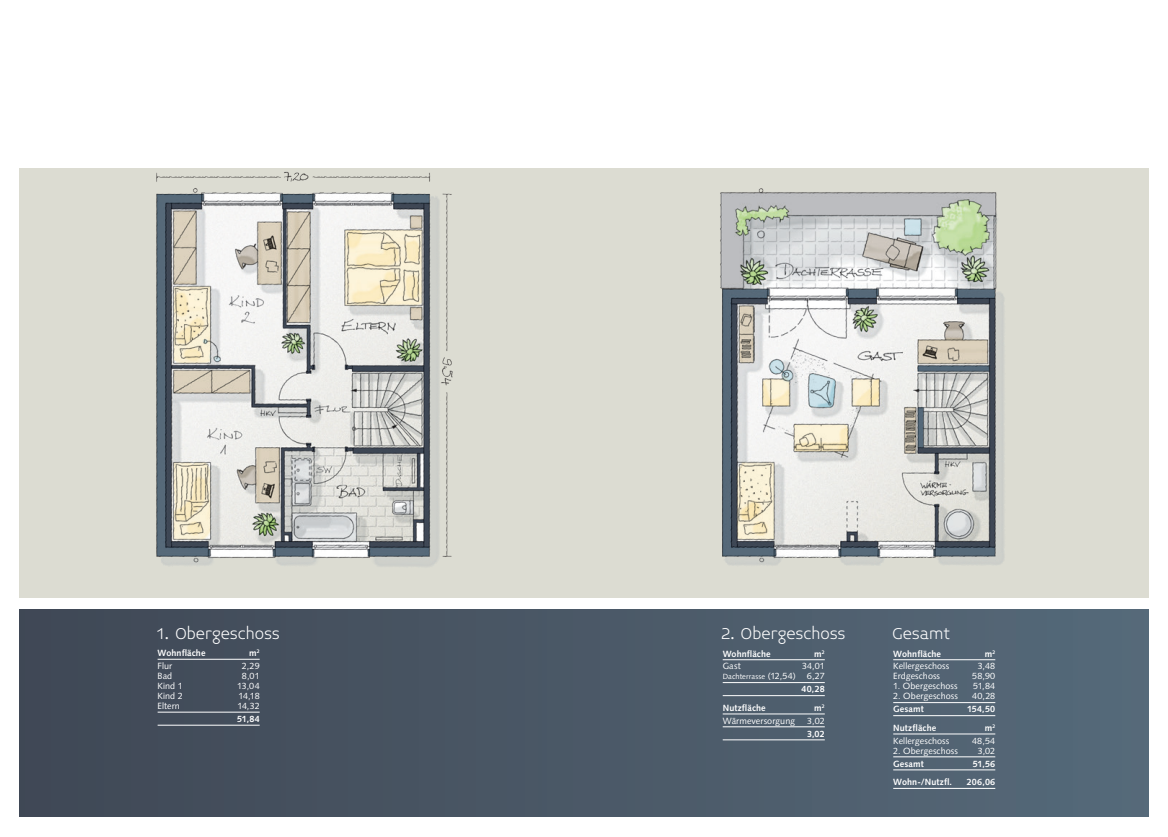
<style>
.page{position:relative;width:1168px;height:837px;background:#fff}
.page>*{position:absolute;margin:0;border:0;box-sizing:border-box;transform-origin:0 0}
.t1{font:300 18px "Midiet Sans";letter-spacing:-.01em;color:#fff}
.t2{font:9px "Syntax LT Std";letter-spacing:.005em;color:#fff}
.t3{font:700 9px "Syntax LT Std";letter-spacing:.01em;color:#fff}
.t4{font:7.5px "Syntax LT Std";letter-spacing:.015em;color:#fff}
.s1{font-size:9px}
</style>
<div class="page">
<div style="left:20px;top:609px;width:1128px;height:207px;background:linear-gradient(to right,#404855,#566a7a)"></div>
<div style="left:20px;top:168px;width:564px;height:429px;background:#dcdcd2"></div>
<div style="left:584px;top:168px;width:564px;height:429px;background:#dcdcd2"></div>
<hr style="left:158px;top:658px;width:102px;height:1px;background:#fff">
<hr style="left:158px;top:711px;width:102px;height:1px;background:#fff">
<hr style="left:158px;top:724px;width:102px;height:1px;background:#fff">
<hr style="left:723px;top:659px;width:102px;height:1px;background:#fff">
<hr style="left:723px;top:682px;width:102px;height:1px;background:#fff">
<hr style="left:723px;top:694px;width:102px;height:1px;background:#fff">
<hr style="left:723px;top:713px;width:102px;height:1px;background:#fff">
<hr style="left:723px;top:726px;width:102px;height:1px;background:#fff">
<hr style="left:723px;top:739px;width:102px;height:1px;background:#fff">
<hr style="left:893px;top:659px;width:102px;height:1px;background:#fff">
<hr style="left:893px;top:702px;width:102px;height:1px;background:#fff">
<hr style="left:893px;top:714px;width:102px;height:1px;background:#fff">
<hr style="left:893px;top:733px;width:102px;height:1px;background:#fff">
<hr style="left:893px;top:756px;width:102px;height:1px;background:#fff">
<hr style="left:893px;top:769px;width:102px;height:1px;background:#fff">
<hr style="left:893px;top:787px;width:102px;height:1px;background:#fff">
<img style="left:156px;top:171px;width:297px;height:396px">
<img style="left:712px;top:188px;width:306px;height:410px">
<h1 class="t1" style="left:156px;top:622px;width:125px">1. Obergeschoss</h1>
<h1 class="t1" style="left:721px;top:622px;width:126px">2. Obergeschoss</h1>
<h1 class="t1" style="left:892px;top:622px;width:59px">Gesamt</h1>
<p class="t3" style="left:158px;top:647px;width:49px">Wohnfläche</p>
<p class="t3" style="left:249px;top:647px;width:12px">m<sup>2</sup></p>
<p class="t2" style="left:158px;top:660px;width:16px">Flur</p>
<p class="t2" style="left:242px;top:660px;width:19px">2,29</p>
<p class="t2" style="left:158px;top:670px;width:16px">Bad</p>
<p class="t2" style="left:242px;top:670px;width:19px">8,01</p>
<p class="t2" style="left:158px;top:680px;width:27px">Kind 1</p>
<p class="t2" style="left:237px;top:680px;width:24px">13,04</p>
<p class="t2" style="left:158px;top:690px;width:27px">Kind 2</p>
<p class="t2" style="left:238px;top:690px;width:23px">14,18</p>
<p class="t2" style="left:158px;top:700px;width:24px">Eltern</p>
<p class="t2" style="left:237px;top:700px;width:24px">14,32</p>
<p class="t3" style="left:237px;top:713px;width:24px">51,84</p>
<p class="t3" style="left:723px;top:648px;width:49px">Wohnfläche</p>
<p class="t3" style="left:814px;top:648px;width:12px">m<sup>2</sup></p>
<p class="t2" style="left:723px;top:660px;width:20px">Gast</p>
<p class="t2" style="left:802px;top:660px;width:24px">34,01</p>
<p class="t4" style="left:723px;top:672px;width:74px">Dachterrasse <span class="s1">(12,54)</span></p>
<p class="t2" style="left:807px;top:670px;width:19px">6,27</p>
<p class="t3" style="left:801px;top:683px;width:25px">40,28</p>
<p class="t3" style="left:723px;top:702px;width:45px">Nutzfläche</p>
<p class="t3" style="left:814px;top:702px;width:12px">m<sup>2</sup></p>
<p class="t2" style="left:723px;top:715px;width:74px">Wärmeversorgung</p>
<p class="t2" style="left:807px;top:715px;width:19px">3,02</p>
<p class="t3" style="left:807px;top:728px;width:19px">3,02</p>
<p class="t3" style="left:893px;top:648px;width:49px">Wohnfläche</p>
<p class="t3" style="left:985px;top:648px;width:12px">m<sup>2</sup></p>
<p class="t2" style="left:893px;top:660px;width:58px">Kellergeschoss</p>
<p class="t2" style="left:978px;top:660px;width:19px">3,48</p>
<p class="t2" style="left:893px;top:670px;width:48px">Erdgeschoss</p>
<p class="t2" style="left:972px;top:670px;width:25px">58,90</p>
<p class="t2" style="left:893px;top:680px;width:66px">1. Obergeschoss</p>
<p class="t2" style="left:973px;top:680px;width:24px">51,84</p>
<p class="t2" style="left:893px;top:690px;width:66px">2. Obergeschoss</p>
<p class="t2" style="left:972px;top:690px;width:24px">40,28</p>
<p class="t3" style="left:893px;top:703px;width:32px">Gesamt</p>
<p class="t3" style="left:967px;top:703px;width:30px">154,50</p>
<p class="t3" style="left:893px;top:722px;width:45px">Nutzfläche</p>
<p class="t3" style="left:985px;top:722px;width:12px">m<sup>2</sup></p>
<p class="t2" style="left:893px;top:735px;width:58px">Kellergeschoss</p>
<p class="t2" style="left:972px;top:735px;width:25px">48,54</p>
<p class="t2" style="left:893px;top:745px;width:66px">2. Obergeschoss</p>
<p class="t2" style="left:978px;top:745px;width:19px">3,02</p>
<p class="t3" style="left:893px;top:758px;width:32px">Gesamt</p>
<p class="t3" style="left:973px;top:758px;width:24px">51,56</p>
<p class="t3" style="left:893px;top:776px;width:60px">Wohn-/Nutzfl.</p>
<p class="t3" style="left:967px;top:776px;width:30px">206,06</p>
</div>
